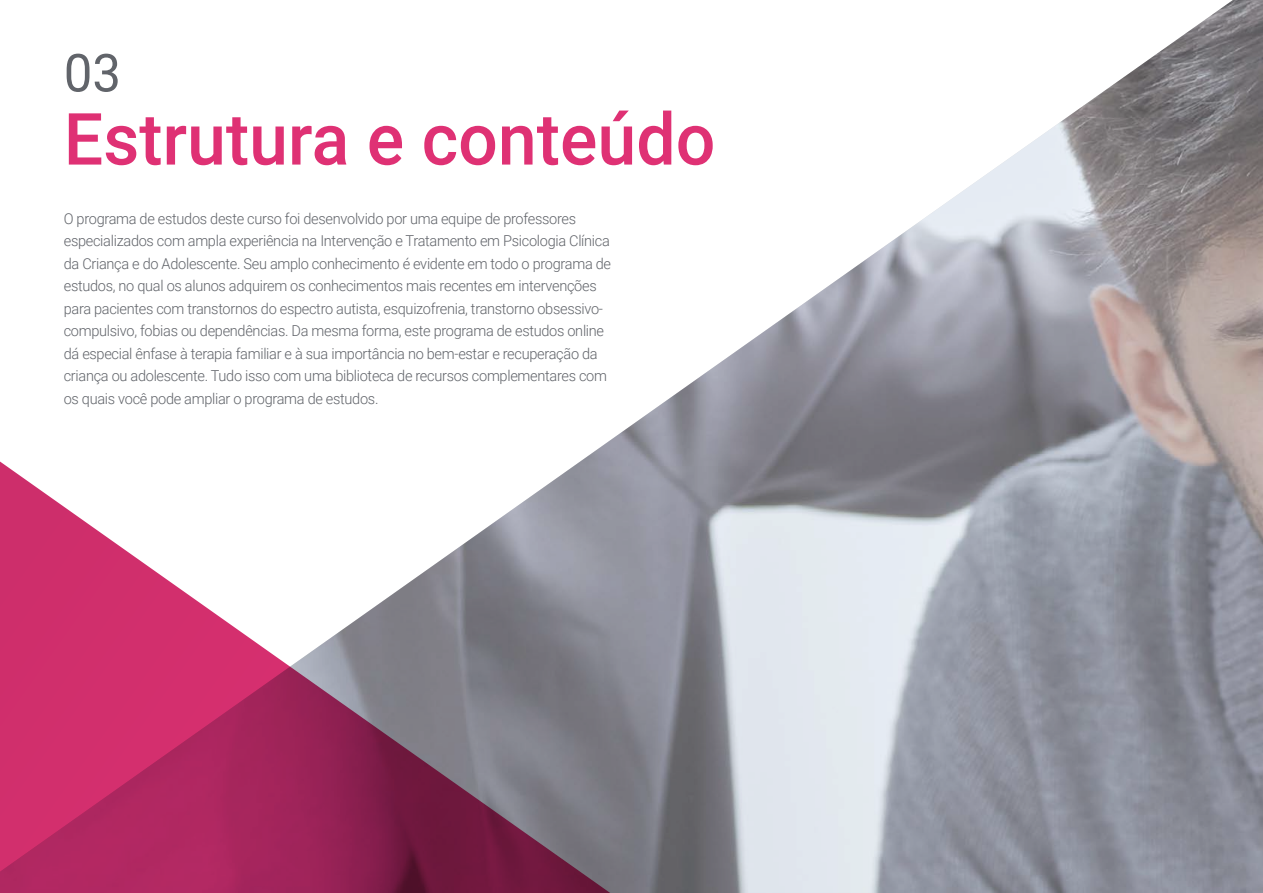
<style>
.page{position:relative;width:1263px;height:893px;background:#fff}
.page>*{position:absolute;margin:0;border:0;box-sizing:border-box;transform-origin:0 0}
.t1{font:500 72px "Roboto";color:#df3174}
.t2{font:52.5px "Roboto";color:#61646a}
.t3{font:300 15px/22.5px "Roboto";letter-spacing:-.02em;color:#61646a}
</style>
<div class="page">
<img style="left:602px;top:0;width:661px;height:893px">
<svg style="left:0;top:446px;width:640px;height:447px"></svg>
<h2 class="t2" style="left:64px;top:36px;width:59px">03</h2>
<h1 class="t1" style="left:64px;top:89px;width:653px">Estrutura e conteúdo</h1>
<p class="t3" style="left:64px;top:207px;width:549px">O programa de estudos deste curso foi desenvolvido por uma equipe de professores especializados com ampla experiência na Intervenção e Tratamento em Psicologia Clínica da Criança e do Adolescente. Seu amplo conhecimento é evidente em todo o programa de estudos, no qual os alunos adquirem os conhecimentos mais recentes em intervenções para pacientes com transtornos do espectro autista, esquizofrenia, transtorno obsessivo&shy;compulsivo, fobias ou dependências. Da mesma forma, este programa de estudos online dá especial ênfase à terapia familiar e à sua importância no bem-estar e recuperação da criança ou adolescente. Tudo isso com uma biblioteca de recursos complementares com os quais você pode ampliar o programa de estudos.</p>
</div>
